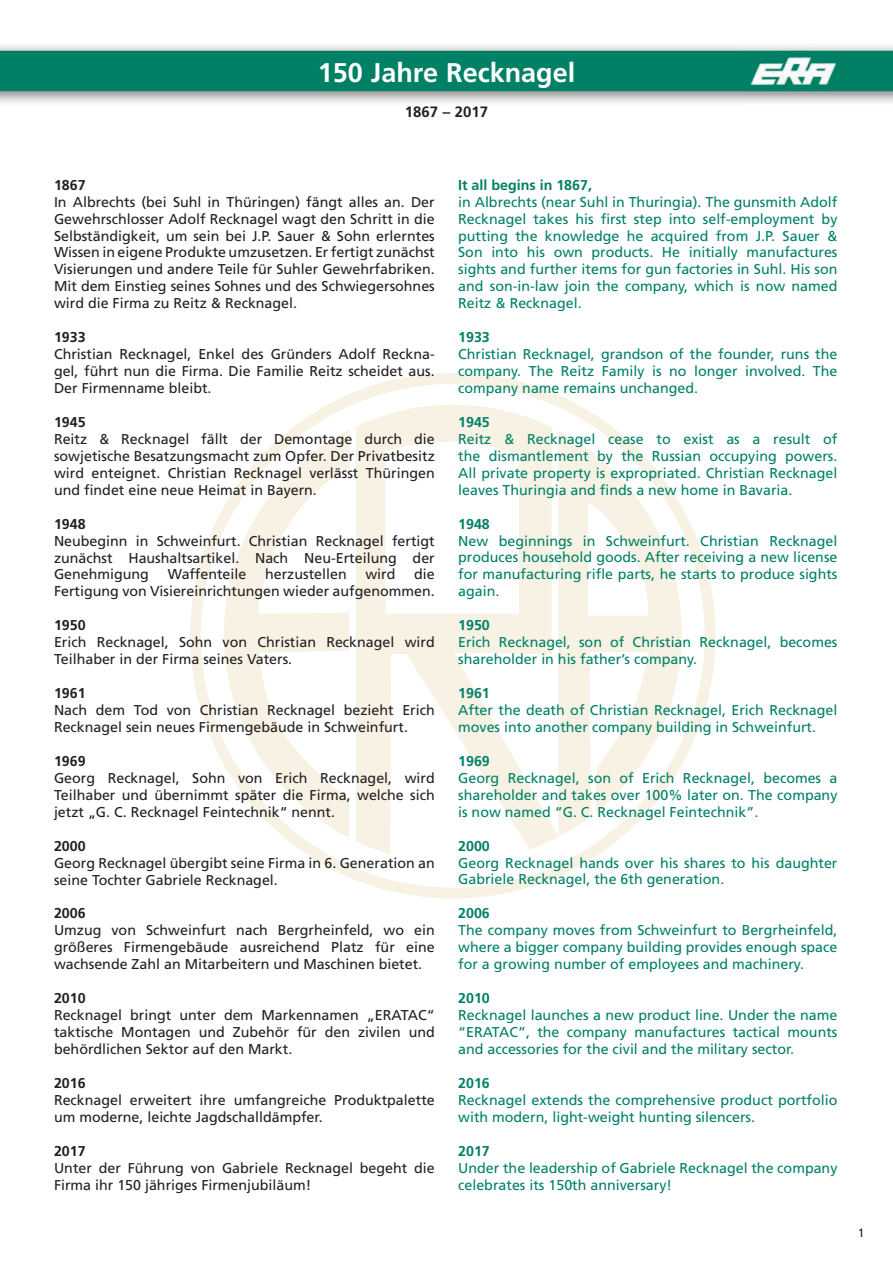
<style>
.page{position:relative;width:893px;height:1263px;background:#fff}
.page>*{position:absolute;margin:0;border:0;box-sizing:border-box;transform-origin:0 0}
.t1{font:700 27px "Frutiger";color:#fff}
.t2{font:700 15px "Frutiger";color:#231f20}
.t3{font:14.25px/17px "Frutiger";color:#231f20;text-align:justify}
.t4{font:14.25px/17px "Frutiger";color:#008066;text-align:justify}
.t5{font:700 14.25px "Frutiger";color:#008066}
.t6{font:700 14.25px "Frutiger";color:#231f20}
.t7{font:12px "Frutiger";color:#231f20}
</style>
<div class="page">
<img style="left:0;top:46px;width:893px;height:853px">
<img style="left:295px;top:373px;width:316px;height:53px">
<img style="left:242px;top:425px;width:73px;height:5px">
<img style="left:596px;top:425px;width:68px;height:29px">
<img style="left:211px;top:478px;width:13px;height:52px">
<img style="left:682px;top:478px;width:12px;height:52px">
<img style="left:190px;top:530px;width:34px;height:264px">
<img style="left:682px;top:530px;width:33px;height:264px">
<img style="left:242px;top:838px;width:53px;height:8px">
<img style="left:610px;top:804px;width:54px;height:43px">
<img style="left:295px;top:838px;width:53px;height:39px">
<img style="left:558px;top:831px;width:53px;height:46px">
<img style="left:347px;top:864px;width:211px;height:34px">
<img style="left:224px;top:430px;width:125px;height:408px">
<img style="left:356px;top:405px;width:240px;height:50px">
<img style="left:356px;top:454px;width:47px;height:400px">
<img style="left:495px;top:454px;width:187px;height:201px">
<img style="left:402px;top:604px;width:94px;height:150px">
<img style="left:542px;top:654px;width:140px;height:150px">
<img style="left:495px;top:725px;width:47px;height:125px">
<img style="left:469px;top:754px;width:27px;height:42px">
<img style="left:542px;top:804px;width:65px;height:41px">
<h1 class="t1" style="left:318px;top:62px;width:259px">150 Jahre Recknagel</h1>
<p class="t2" style="left:405px;top:106px;width:85px">1867 – 2017</p>
<p class="t6" style="left:54px;top:179px;width:33px">1867</p>
<p class="t3" style="left:54px;top:194px;width:382px">In Albrechts (bei Suhl in Thüringen) fängt alles an. Der Gewehrschlosser Adolf Recknagel wagt den Schritt in die Selbständigkeit, um sein bei J.P. Sauer &amp; Sohn erlerntes Wissen in eigene Produkte umzusetzen. Er fertigt zunächst Visierungen und andere Teile für Suhler Gewehrfabriken.<br>Mit dem Einstieg seines Sohnes und des Schwiegersohnes wird die Firma zu Reitz &amp; Recknagel.</p>
<p class="t6" style="left:54px;top:332px;width:33px">1933</p>
<p class="t3" style="left:54px;top:347px;width:382px">Christian Recknagel, Enkel des Gründers Adolf Reckna&shy;gel, führt nun die Firma. Die Familie Reitz scheidet aus.<br>Der Firmenname bleibt.</p>
<p class="t6" style="left:54px;top:416px;width:33px">1945</p>
<p class="t3" style="left:54px;top:432px;width:382px">Reitz &amp; Recknagel fällt der Demontage durch die sowjetische Besatzungsmacht zum Opfer. Der Privatbesitz wird enteignet. Christian Recknagel verlässt Thüringen und findet eine neue Heimat in Bayern.</p>
<p class="t6" style="left:54px;top:518px;width:33px">1948</p>
<p class="t3" style="left:54px;top:533px;width:382px">Neubeginn in Schweinfurt. Christian Recknagel fertigt zunächst Haushaltsartikel. Nach Neu-Erteilung der Genehmigung</p>
<p class="t3" style="left:168px;top:567px;width:80px">Waffenteile</p>
<p class="t3" style="left:265px;top:567px;width:83px">herzustellen</p>
<p class="t3" style="left:365px;top:567px;width:32px">wird</p>
<p class="t3" style="left:54px;top:567px;width:382px;text-align:right">die<br>Fertigung von Visiereinrichtungen wieder aufgenommen.</p>
<p class="t6" style="left:54px;top:620px;width:33px">1950</p>
<p class="t3" style="left:54px;top:635px;width:382px">Erich Recknagel, Sohn von Christian Recknagel wird<br>Teilhaber in der Firma seines Vaters.</p>
<p class="t6" style="left:54px;top:687px;width:33px">1961</p>
<p class="t3" style="left:54px;top:703px;width:382px">Nach dem Tod von Christian Recknagel bezieht Erich<br>Recknagel sein neues Firmengebäude in Schweinfurt.</p>
<p class="t6" style="left:54px;top:755px;width:33px">1969</p>
<p class="t3" style="left:54px;top:770px;width:382px">Georg Recknagel, Sohn von Erich Recknagel, wird Teilhaber und übernimmt später die Firma, welche sich jetzt „G. C. Recknagel Feintechnik“ nennt.</p>
<p class="t6" style="left:54px;top:840px;width:33px">2000</p>
<p class="t3" style="left:54px;top:855px;width:382px">Georg Recknagel übergibt seine Firma in 6. Generation an seine Tochter Gabriele Recknagel.</p>
<p class="t6" style="left:54px;top:908px;width:33px">2006</p>
<p class="t3" style="left:54px;top:923px;width:382px">Umzug von Schweinfurt nach Bergrheinfeld, wo ein größeres Firmengebäude ausreichend Platz für eine wachsende Zahl an Mitarbeitern und Maschinen bietet.</p>
<p class="t6" style="left:54px;top:992px;width:33px">2010</p>
<p class="t3" style="left:54px;top:1008px;width:382px">Recknagel bringt unter dem Markennamen „ERATAC“ taktische Montagen und Zubehör für den zivilen und behördlichen Sektor auf den Markt.</p>
<p class="t6" style="left:54px;top:1077px;width:33px">2016</p>
<p class="t3" style="left:54px;top:1092px;width:382px">Recknagel erweitert ihre umfangreiche Produktpalette um moderne, leichte Jagdschalldämpfer.</p>
<p class="t6" style="left:54px;top:1145px;width:33px">2017</p>
<p class="t3" style="left:54px;top:1160px;width:382px">Unter der Führung von Gabriele Recknagel begeht die<br>Firma ihr 150 jähriges Firmenjubiläum!</p>
<p class="t5" style="left:458px;top:179px;width:135px">It all begins in 1867,</p>
<p class="t4" style="left:458px;top:194px;width:381px">in Albrechts (near Suhl in Thuringia). The gunsmith Adolf Recknagel takes his first step into self-employment by putting the knowledge he acquired from J.P. Sauer &amp; Son into his own products. He initially manufactures sights and further items for gun factories in Suhl. His son and son-in-law join the company, which is now named Reitz &amp; Recknagel.</p>
<p class="t5" style="left:458px;top:331px;width:33px">1933</p>
<p class="t4" style="left:458px;top:347px;width:381px">Christian Recknagel, grandson of the founder, runs the company. The Reitz Family is no longer involved. The company name remains unchanged.</p>
<p class="t5" style="left:458px;top:416px;width:33px">1945</p>
<p class="t4" style="left:458px;top:432px;width:381px">Reitz &amp; Recknagel cease to exist as a result of the dismantlement by the Russian occupying powers.<br>All private property is expropriated. Christian Recknagel leaves Thuringia and finds a new home in Bavaria.</p>
<p class="t5" style="left:458px;top:518px;width:33px">1948</p>
<p class="t4" style="left:458px;top:533px;width:381px">New beginnings in Schweinfurt. Christian Recknagel produces household goods. After receiving a new license for manufacturing rifle parts, he starts to produce sights again.</p>
<p class="t5" style="left:458px;top:620px;width:33px">1950</p>
<p class="t4" style="left:458px;top:635px;width:381px">Erich Recknagel, son of Christian Recknagel, becomes shareholder in his father’s company.</p>
<p class="t5" style="left:458px;top:687px;width:33px">1961</p>
<p class="t4" style="left:458px;top:703px;width:381px">After the death of Christian Recknagel, Erich Recknagel moves into another company building in Schweinfurt.</p>
<p class="t5" style="left:458px;top:755px;width:33px">1969</p>
<p class="t4" style="left:458px;top:770px;width:381px">Georg Recknagel, son of Erich Recknagel, becomes a shareholder and takes over 100% later on. The company is now named “G. C. Recknagel Feintechnik”.</p>
<p class="t5" style="left:458px;top:840px;width:33px">2000</p>
<p class="t4" style="left:458px;top:855px;width:381px">Georg Recknagel hands over his shares to his daughter<br>Gabriele Recknagel, the 6th generation.</p>
<p class="t5" style="left:458px;top:908px;width:33px">2006</p>
<p class="t4" style="left:458px;top:923px;width:381px">The company moves from Schweinfurt to Bergrheinfeld, where a bigger company building provides enough space for a growing number of employees and machinery.</p>
<p class="t5" style="left:458px;top:992px;width:33px">2010</p>
<p class="t4" style="left:458px;top:1008px;width:381px">Recknagel launches a new product line. Under the name “ERATAC”, the company manufactures tactical mounts and accessories for the civil and the military sector.</p>
<p class="t5" style="left:458px;top:1077px;width:33px">2016</p>
<p class="t4" style="left:458px;top:1092px;width:381px">Recknagel extends the comprehensive product portfolio with modern, light-weight hunting silencers.</p>
<p class="t5" style="left:458px;top:1145px;width:33px">2017</p>
<p class="t4" style="left:458px;top:1160px;width:381px">Under the leadership of Gabriele Recknagel the company celebrates its 150th anniversary!</p>
<p class="t7" style="left:858px;top:1228px;width:8px">1</p>
</div>
